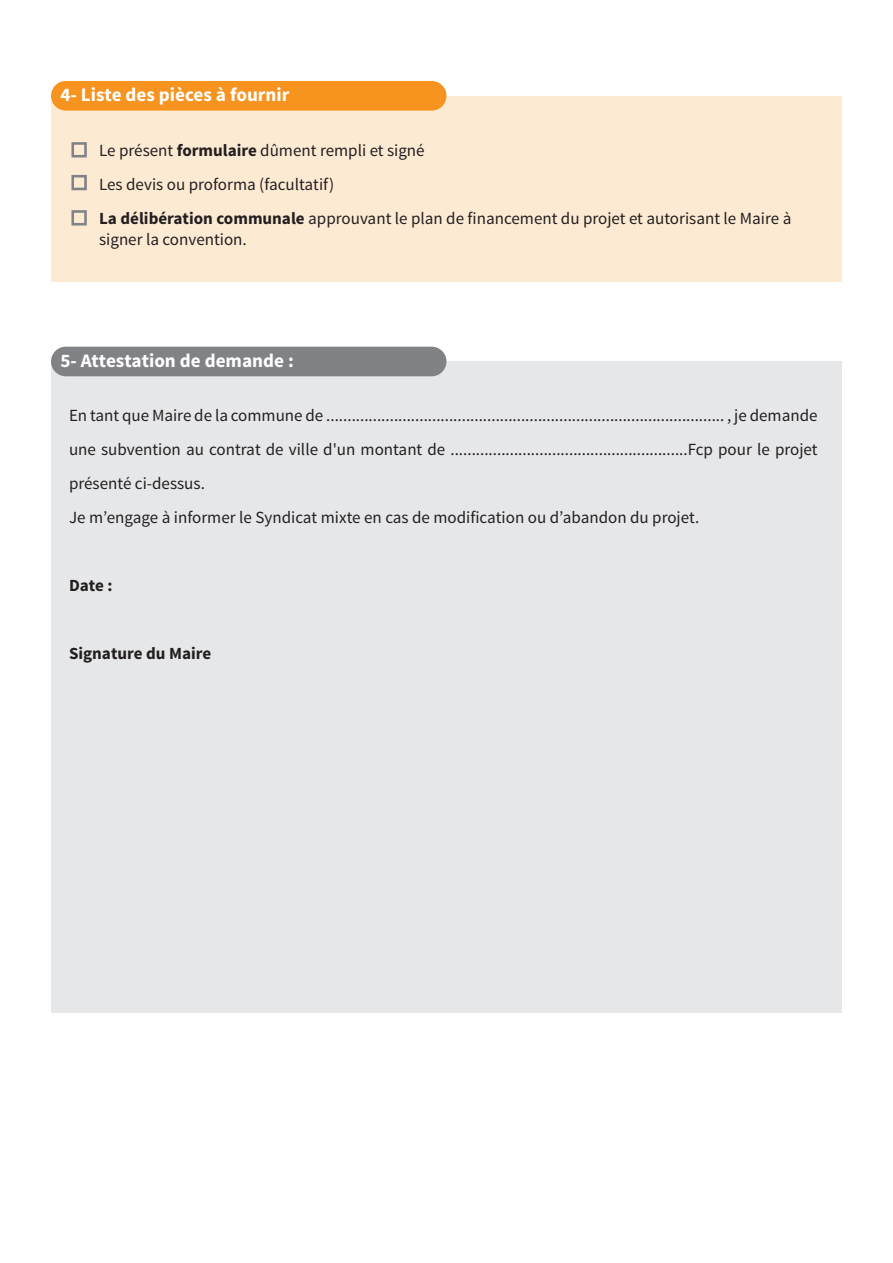
<style>
.page{position:relative;width:893px;height:1263px;background:#fff}
.page>*{position:absolute;margin:0;border:0;box-sizing:border-box;transform-origin:0 0}
.t1{font:700 19.2px "Source Sans Pro";color:#fff}
.t2{font:16.95px/34px "Source Sans Pro";color:#231f20}
.t3{font:700 16.95px "Source Sans Pro";color:#231f20}
.s1{font-weight:700}
</style>
<div class="page">
<div style="left:51px;top:96px;width:791px;height:186px;background:#fdead3"></div>
<div style="left:51px;top:81px;width:395px;height:30px;background:#f79420;border-radius:15px"></div>
<div style="left:71px;top:175px;width:16px;height:15px;border:3px solid #808285"></div>
<div style="left:71px;top:142px;width:16px;height:15px;border:3px solid #808285"></div>
<div style="left:51px;top:361px;width:791px;height:652px;background:#e6e7e9"></div>
<div style="left:51px;top:347px;width:395px;height:29px;background:#808285;border-radius:15px"></div>
<div style="left:71px;top:210px;width:16px;height:15px;border:3px solid #808285"></div>
<p class="t1" style="left:61px;top:82px;width:230px">4- Liste des pièces à fournir</p>
<p class="t2" style="left:99px;top:133px;width:694px">Le présent <span class="s1">formulaire</span> dûment rempli et signé<br>Les devis ou proforma (facultatif)<br><span class="s1">La délibération communale</span> approuvant le plan de financement du projet et autorisant le Maire à</p>
<p class="t2" style="left:99px;top:222px;width:149px">signer la convention.</p>
<p class="t1" style="left:61px;top:348px;width:235px">5- Attestation de demande :</p>
<p class="t2" style="left:69px;top:399px;width:750px">En tant que Maire de la commune de .............................................................................................. , je demande une subvention au contrat de ville d'un montant de ........................................................Fcp pour le projet présenté ci-dessus.<br>Je m’engage à informer le Syndicat mixte en cas de modification ou d’abandon du projet.</p>
<p class="t3" style="left:69px;top:575px;width:45px">Date :</p>
<p class="t3" style="left:69px;top:643px;width:144px">Signature du Maire</p>
</div>
